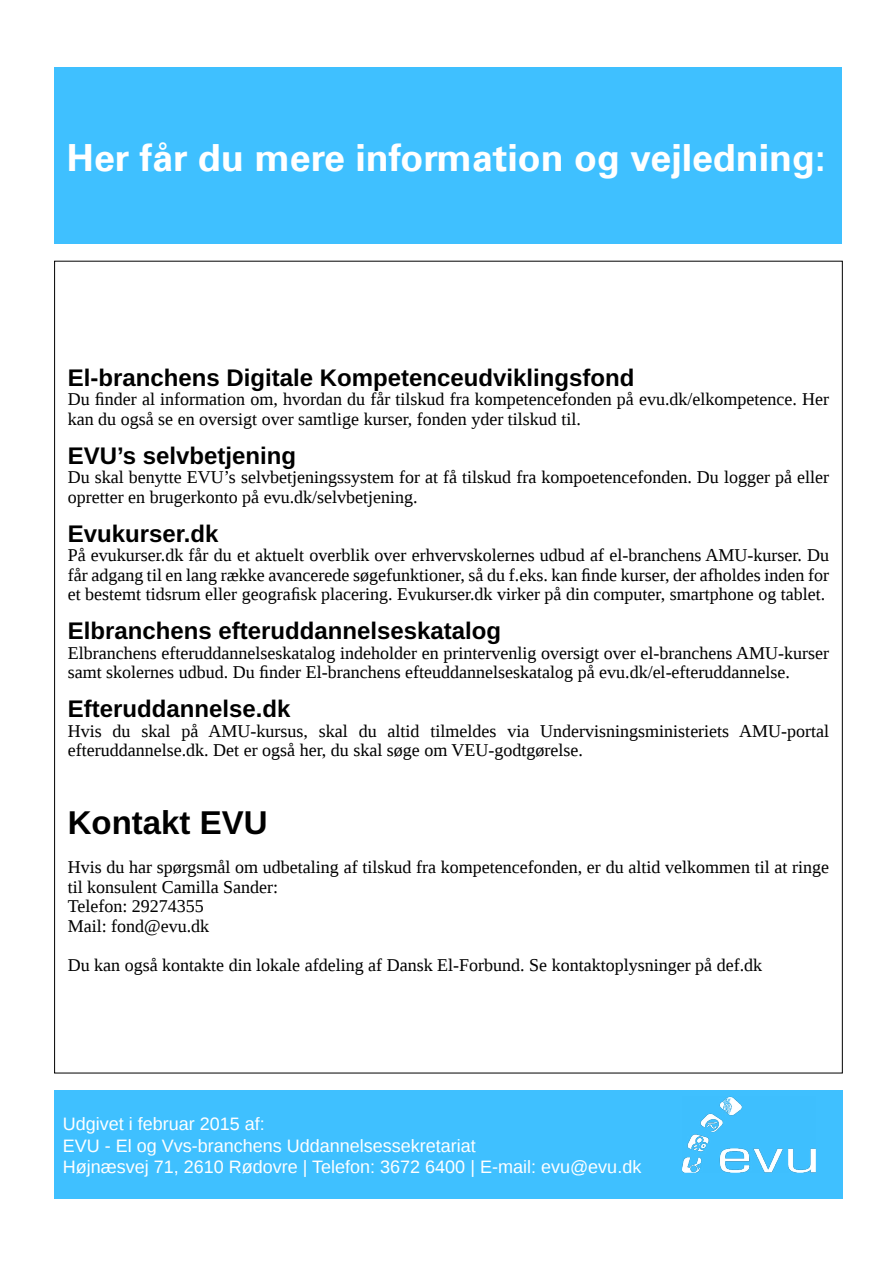
<style>
.page{position:relative;width:893px;height:1263px;background:#fff}
.page>*{position:absolute;margin:0;border:0;box-sizing:border-box;transform-origin:0 0}
.t1{font:700 37.5px "Univers LT";color:#fff}
.t2{font:700 33px "Liberation Sans";color:#000}
.t3{font:700 24px "Liberation Sans";color:#000}
.t4{font:18px/19.5px "Liberation Serif";color:#000}
.t5{font:18px/21.6px "Liberation Sans";color:#fff}
</style>
<div class="page">
<div style="left:54px;top:67px;width:788px;height:176px;background:#3fc0ff"></div>
<div style="left:54px;top:1091px;width:788px;height:108px;background:#3fc0ff"></div>
<img style="left:682px;top:1096px;width:133px;height:76px">
<h1 class="t1" style="left:67px;top:136px;width:760px">Her får du mere information og vejledning:</h1>
<h3 class="t3" style="left:68px;top:361px;width:568px">El-branchens Digitale Kompetenceudviklingsfond</h3>
<p class="t4" style="left:68px;top:389px;width:763px">Du finder al information om, hvordan du får tilskud fra kompetencefonden på evu.dk/elkompetence. Her kan du også se en oversigt over samtlige kurser, fonden yder tilskud til.</p>
<h3 class="t3" style="left:68px;top:439px;width:230px">EVU’s selvbetjening</h3>
<p class="t4" style="left:68px;top:467px;width:763px">Du skal benytte EVU’s selvbetjeningssystem for at få tilskud fra kompoetencefonden. Du logger på eller opretter en brugerkonto på evu.dk/selvbetjening.</p>
<h3 class="t3" style="left:68px;top:517px;width:152px">Evukurser.dk</h3>
<p class="t4" style="left:68px;top:545px;width:763px;text-align:justify">På evukurser.dk får du et aktuelt overblik over erhvervskolernes udbud af el-branchens AMU-kurser. Du får adgang til en lang række avancerede søgefunktioner, så du f.eks. kan finde kurser, der afholdes inden for et bestemt tidsrum eller geografisk placering. Evukurser.dk virker på din computer, smartphone og tablet.</p>
<h3 class="t3" style="left:68px;top:614px;width:435px">Elbranchens efteruddannelseskatalog</h3>
<p class="t4" style="left:68px;top:643px;width:763px">Elbranchens efteruddannelseskatalog indeholder en printervenlig oversigt over el-branchens AMU-kurser samt skolernes udbud. Du finder El-branchens efteuddannelseskatalog på evu.dk/el-efteruddannelse.</p>
<h3 class="t3" style="left:68px;top:692px;width:224px">Efteruddannelse.dk</h3>
<p class="t4" style="left:68px;top:721px;width:763px">Hvis du skal på AMU-kursus, skal du altid tilmeldes via Undervisningsministeriets AMU-portal efteruddannelse.dk. Det er også her, du skal søge om VEU-godtgørelse.</p>
<h2 class="t2" style="left:68px;top:800px;width:201px">Kontakt EVU</h2>
<p class="t4" style="left:68px;top:857px;width:763px">Hvis du har spørgsmål om udbetaling af tilskud fra kompetencefonden, er du altid velkommen til at ringe til konsulent Camilla Sander:<br>Telefon: 29274355<br>Mail: fond@evu.dk</p>
<p class="t4" style="left:68px;top:955px;width:696px">Du kan også kontakte din lokale afdeling af Dansk El-Forbund. Se kontaktoplysninger på def.dk</p>
<p class="t5" style="left:63px;top:1114px;width:580px">Udgivet i februar 2015 af:<br>EVU - El og Vvs-branchens Uddannelsessekretariat<br>Højnæsvej 71, 2610 Rødovre | Telefon: 3672 6400 | E-mail: evu@evu.dk</p>
</div>
